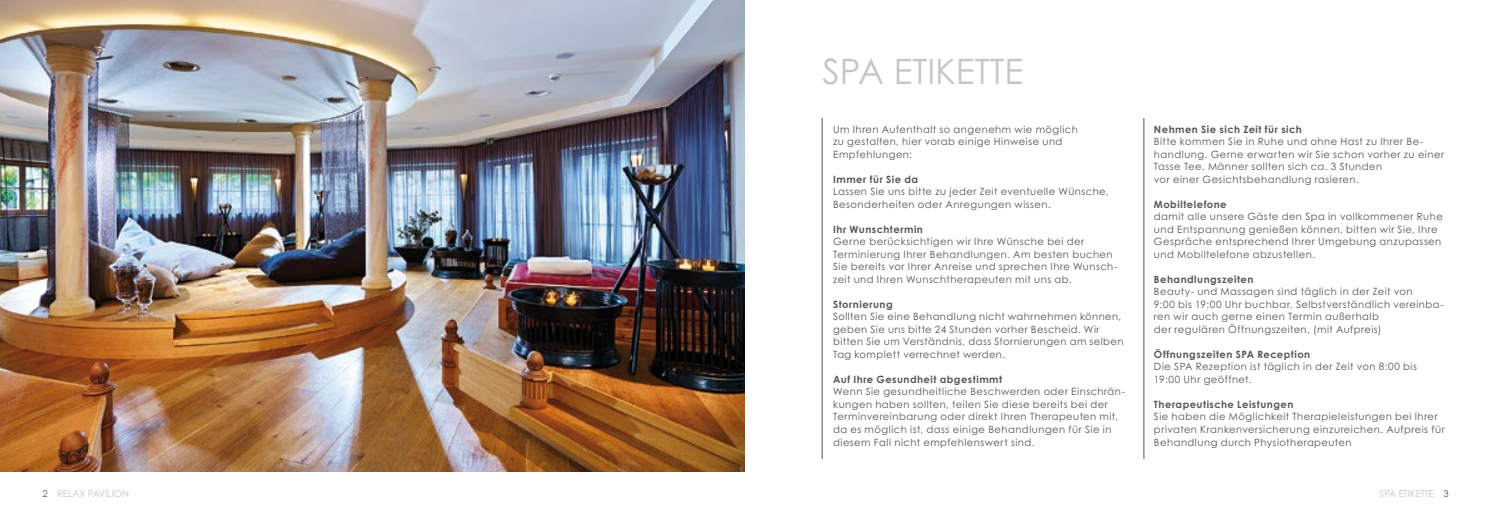
<style>
.page{position:relative;width:1489px;height:525px;background:#fff}
.page>*{position:absolute;margin:0;border:0;box-sizing:border-box;transform-origin:0 0}
.t1{font:35px "Century Gothic";color:#c5c6c6}
.t2{font:10px/12.5px "Century Gothic";letter-spacing:.045em;color:#565656}
.t3{font:700 10px "Century Gothic";letter-spacing:.05em;color:#565656}
.t4{font:9.5px "Century Gothic";color:#c5c6c6}
.s1{color:#565656}
</style>
<div class="page">
<img style="left:0;top:0;width:744px;height:471px">
<hr style="left:1143px;top:118px;width:1px;height:341px;background:#565656">
<hr style="left:821px;top:118px;width:1px;height:341px;background:#565656">
<h1 class="t1" style="left:822px;top:50px;width:202px">SPA ETIKETTE</h1>
<p class="t2" style="left:833px;top:123px;width:246px">Um Ihren Aufenthalt so angenehm wie möglich zu gestalten, hier vorab einige Hinweise und<br>Empfehlungen:</p>
<p class="t3" style="left:833px;top:173px;width:86px">Immer für Sie da</p>
<p class="t2" style="left:833px;top:185px;width:277px">Lassen Sie uns bitte zu jeder Zeit eventuelle Wünsche,<br>Besonderheiten oder Anregungen wissen.</p>
<p class="t3" style="left:833px;top:223px;width:91px">Ihr Wunschtermin</p>
<p class="t2" style="left:833px;top:235px;width:286px">Gerne berücksichtigen wir Ihre Wünsche bei der Terminierung Ihrer Behandlungen. Am besten buchen Sie bereits vor Ihrer Anreise und sprechen Ihre Wunsch&shy;zeit und Ihren Wunschtherapeuten mit uns ab.</p>
<p class="t3" style="left:833px;top:298px;width:61px">Stornierung</p>
<p class="t2" style="left:833px;top:310px;width:292px">Sollten Sie eine Behandlung nicht wahrnehmen können, geben Sie uns bitte 24 Stunden vorher Bescheid. Wir bitten Sie um Verständnis, dass Stornierungen am selben Tag komplett verrechnet werden.</p>
<p class="t3" style="left:833px;top:373px;width:171px">Auf Ihre Gesundheit abgestimmt</p>
<p class="t2" style="left:833px;top:385px;width:293px">Wenn Sie gesundheitliche Beschwerden oder Einschrän&shy;kungen haben sollten, teilen Sie diese bereits bei der Terminvereinbarung oder direkt Ihren Therapeuten mit, da es möglich ist, dass einige Behandlungen für Sie in diesem Fall nicht empfehlenswert sind.</p>
<p class="t3" style="left:1153px;top:123px;width:149px">Nehmen Sie sich Zeit für sich</p>
<p class="t2" style="left:1153px;top:135px;width:292px">Bitte kommen Sie in Ruhe und ohne Hast zu Ihrer Be&shy;handlung. Gerne erwarten wir Sie schon vorher zu einer Tasse Tee. Männer sollten sich ca. 3 Stunden<br>vor einer Gesichtsbehandlung rasieren.</p>
<p class="t3" style="left:1153px;top:198px;width:74px">Mobiltelefone</p>
<p class="t2" style="left:1153px;top:210px;width:290px">damit alle unsere Gäste den Spa in vollkommener Ruhe und Entspannung genießen können, bitten wir Sie, Ihre Gespräche entsprechend Ihrer Umgebung anzupassen und Mobiltelefone abzustellen.</p>
<p class="t3" style="left:1153px;top:273px;width:101px">Behandlungszeiten</p>
<p class="t2" style="left:1153px;top:285px;width:291px">Beauty- und Massagen sind täglich in der Zeit von<br>9:00 bis 19:00 Uhr buchbar. Selbstverständlich vereinba&shy;ren wir auch gerne einen Termin außerhalb<br>der regulären Öffnungszeiten. (mit Aufpreis)</p>
<p class="t3" style="left:1153px;top:348px;width:158px">Öffnungszeiten SPA Reception</p>
<p class="t2" style="left:1153px;top:360px;width:264px">Die SPA Rezeption ist täglich in der Zeit von 8:00 bis<br>19:00 Uhr geöffnet.</p>
<p class="t3" style="left:1153px;top:398px;width:141px">Therapeutische Leistungen</p>
<p class="t2" style="left:1153px;top:410px;width:292px">Sie haben die Möglichkeit Therapieleistungen bei Ihrer privaten Krankenversicherung einzureichen. Aufpreis für<br>Behandlung durch Physiotherapeuten</p>
<p class="t4" style="left:43px;top:487px;width:88px"><span class="s1">2</span> RELAX PAVILION</p>
<p class="t4" style="left:1379px;top:487px;width:70px">SPA ETIKETTE <span class="s1">3</span></p>
</div>
